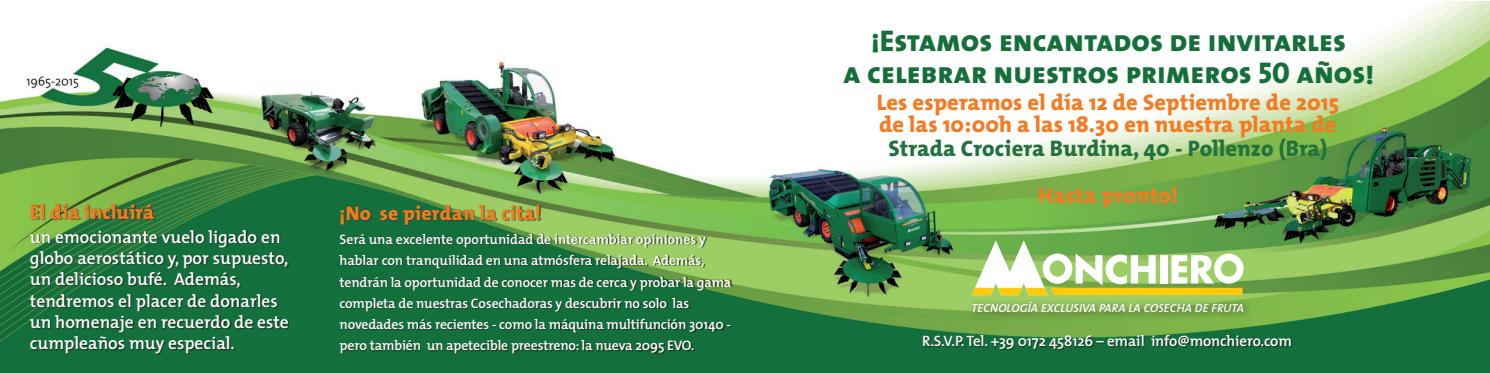
<style>
.page{position:relative;width:1490px;height:373px;background:#fff}
.page>*{position:absolute;margin:0;border:0;box-sizing:border-box;transform-origin:0 0}
.t1{font:30px/31.2px "The Mix Extra Bold Caps";color:#156f3b;text-align:center}
.t2{font:800 22.5px/22.5px "The Mix";letter-spacing:.005em;color:#f47b21}
.t3{font:800 22.5px "The Mix";letter-spacing:.005em;color:#23723e}
.t4{font:800 20px "The Mix";letter-spacing:.005em;color:#f47b21}
.t5{font:600 17.5px/21.2px "The Mix";color:#fff}
.t6{font:600 15px "The Mix";letter-spacing:-.005em;color:#fff}
.t7{font:600 13.75px/21.2px "The Mix";letter-spacing:-.01em;color:#fff}
.t8{font:italic 11.75px "The Mix Semi Bold Caps";letter-spacing:.015em;color:#fff}
</style>
<div class="page">
<img style="left:0;top:1px;width:1489px;height:371px">
<svg style="left:971px;top:240px;width:272px;height:54px"></svg>
<div style="left:967px;top:295px;width:285px;height:25px;background:#231f20;opacity:.75"></div>
<div style="left:340px;top:204px;width:392px;height:150px;background:#231f20;opacity:.75"></div>
<div style="left:923px;top:334px;width:368px;height:16px;background:#231f20;opacity:.75"></div>
<div style="left:30px;top:203px;width:259px;height:151px;background:#231f20;opacity:.75"></div>
<h3 class="t4" style="left:30px;top:195px;width:126px">El día incluirá</h3>
<p class="t5" style="left:30px;top:225px;width:260px">un emocionante vuelo ligado en globo aerostático y, por supuesto, un delicioso bufé. Además, tendremos el placer de donarles un homenaje en recuerdo de este cumpleaños muy especial.</p>
<h3 class="t4" style="left:339px;top:196px;width:203px">¡No se pierdan la cita!</h3>
<p class="t7" style="left:339px;top:228px;width:393px">Será una excelente oportunidad de intercambiar opiniones y hablar con tranquilidad en una atmósfera relajada. Además, tendrán la oportunidad de conocer mas de cerca y probar la gama completa de nuestras Cosechadoras y descubrir no solo las novedades más recientes - como la máquina multifunción 30140 - pero también un apetecible preestreno: la nueva 2095 EVO.</p>
<h1 class="t1" style="left:843px;top:25px;width:532px">¡Estamos encantados de invitarles<br>a celebrar nuestros primeros 50 años!</h1>
<h2 class="t2" style="left:876px;top:90px;width:464px">Les esperamos el día 12 de Septiembre de 2015 de las 10:00h a las 18.30 en nuestra planta de</h2>
<h2 class="t3" style="left:888px;top:129px;width:440px">Strada Crociera Burdina, 40 - Pollenzo (Bra)</h2>
<h2 class="t2" style="left:1037px;top:183px;width:142px">Hasta pronto!</h2>
<p class="t8" style="left:971px;top:297px;width:274px">TECNOLOGÍA EXCLUSIVA PARA LA COSECHA DE FRUTA</p>
<p class="t6" style="left:922px;top:328px;width:371px">R.S.V.P. Tel. +39 0172 458126 – email info@monchiero.com</p>
</div>
